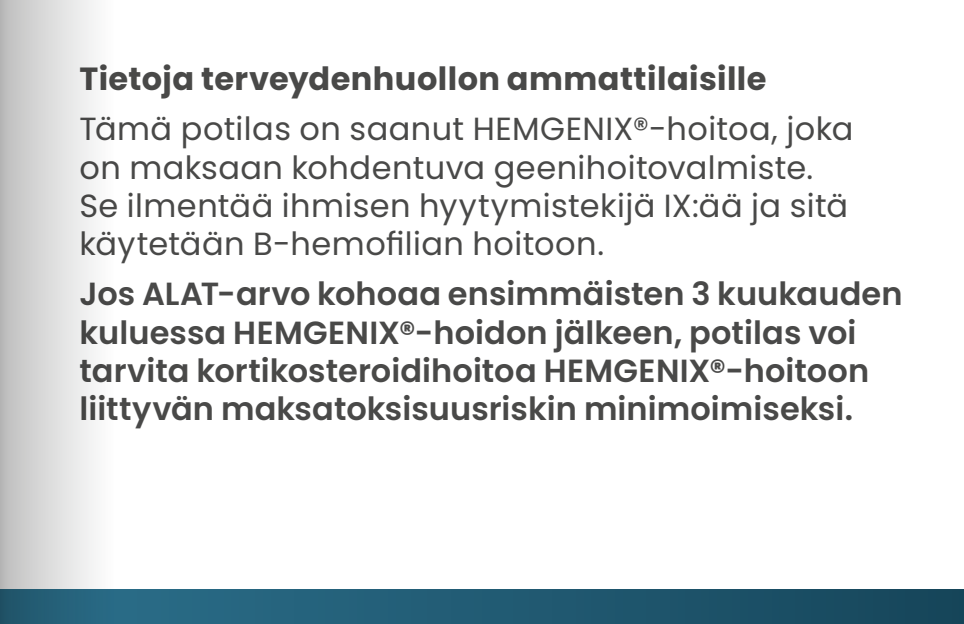
<style>
.page{position:relative;width:964px;height:624px;background:#fff}
.page>*{position:absolute;margin:0;border:0;box-sizing:border-box;transform-origin:0 0}
.t1{font:600 32px/38.4px "Poppins";letter-spacing:.005em;color:#494948}
.t2{font:32px/38.4px "Poppins";letter-spacing:.015em;color:#494948}
.t3{font:700 32px "Poppins";letter-spacing:.015em;color:#494948}
</style>
<div class="page">
<svg style="left:113px;top:590px;width:851px;height:34px;background:#205870"></svg>
<svg style="left:0;top:0;width:113px;height:624px"></svg>
<p class="t3" style="left:79px;top:61px;width:689px">Tietoja terveydenhuollon ammattilaisille</p>
<p class="t2" style="left:79px;top:110px;width:775px">Tämä potilas on saanut HEMGENIX®-hoitoa, joka on maksaan kohdentuva geenihoitovalmiste.<br>Se ilmentää ihmisen hyytymistekijä IX:ää ja sitä käytetään B-hemofilian hoitoon.</p>
<p class="t1" style="left:79px;top:275px;width:825px">Jos ALAT-arvo kohoaa ensimmäisten 3 kuukauden kuluessa HEMGENIX®-hoidon jälkeen, potilas voi tarvita kortikosteroidihoitoa HEMGENIX®-hoitoon liittyvän maksatoksisuusriskin minimoimiseksi.</p>
</div>
